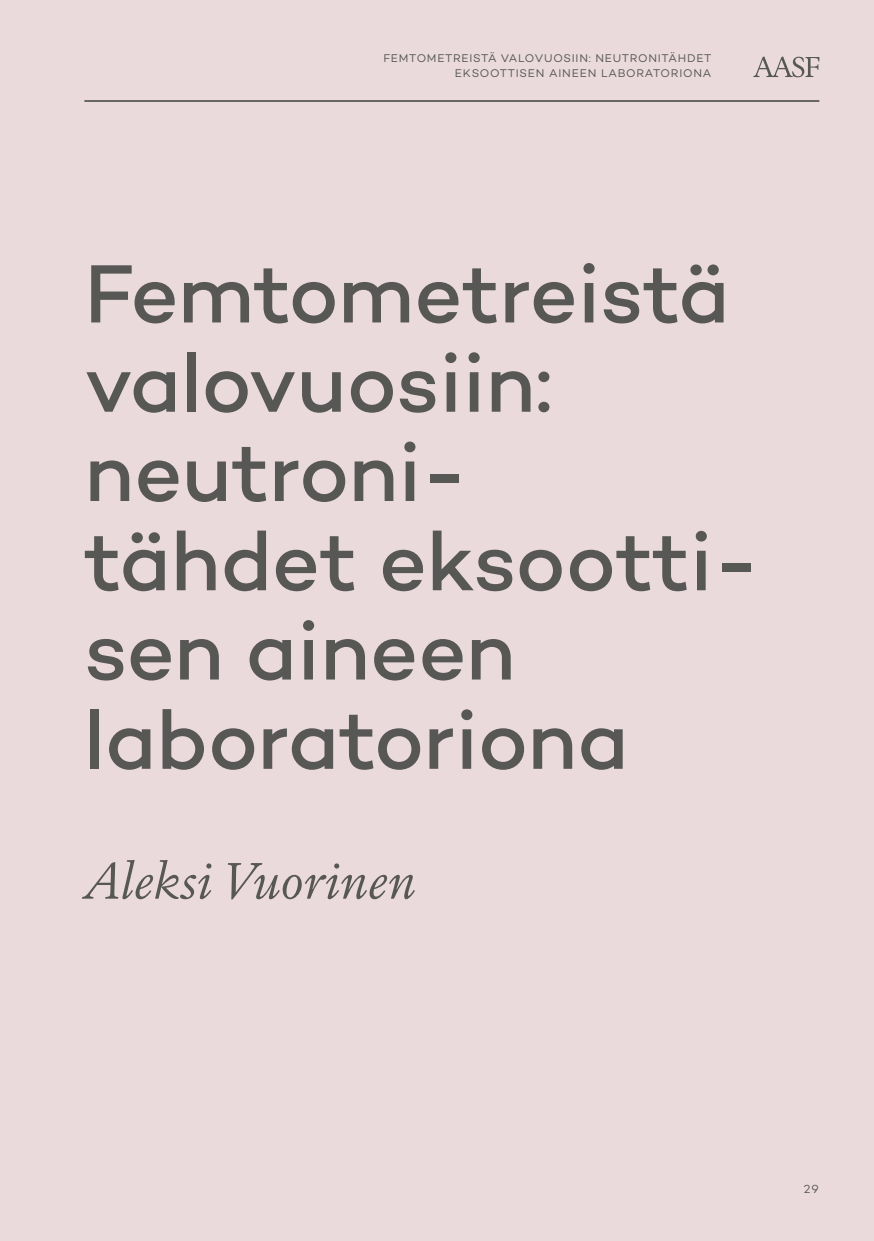
<style>
.page{position:relative;width:874px;height:1241px;background:#fff}
.page>*{position:absolute;margin:0;border:0;box-sizing:border-box;transform-origin:0 0}
.t1{font:500 84px/89.2px "Campton";letter-spacing:-.005em;color:#575756}
.t2{font:italic 52.5px "Chassi S";color:#575756}
.t3{font:11.9px "Campton";color:#575756}
.t4{font:11.38px/15.8px "Campton";letter-spacing:.07em;color:#575756;text-align:right}
</style>
<div class="page">
<div style="left:0;top:0;width:873px;height:1240px;background:#eadadb"></div>
<hr style="left:84px;top:100px;width:735px;height:2px;background:#575756">
<svg style="left:753px;top:56px;width:66px;height:21px"></svg>
<p class="t4" style="left:383px;top:50px;width:329px">FEMTOMETREISTÄ VALOVUOSIIN: NEUTRONITÄHDET<br>EKSOOTTISEN AINEEN LABORATORIONA</p>
<p class="t1" style="left:84px;top:247px;width:676px">Femtometreistä valovuosiin: neutroni&shy;tähdet eksootti&shy;sen aineen laboratoriona</p>
<p class="t2" style="left:84px;top:849px;width:333px">Aleksi Vuorinen</p>
<p class="t3" style="left:803px;top:1181px;width:17px">29</p>
</div>
